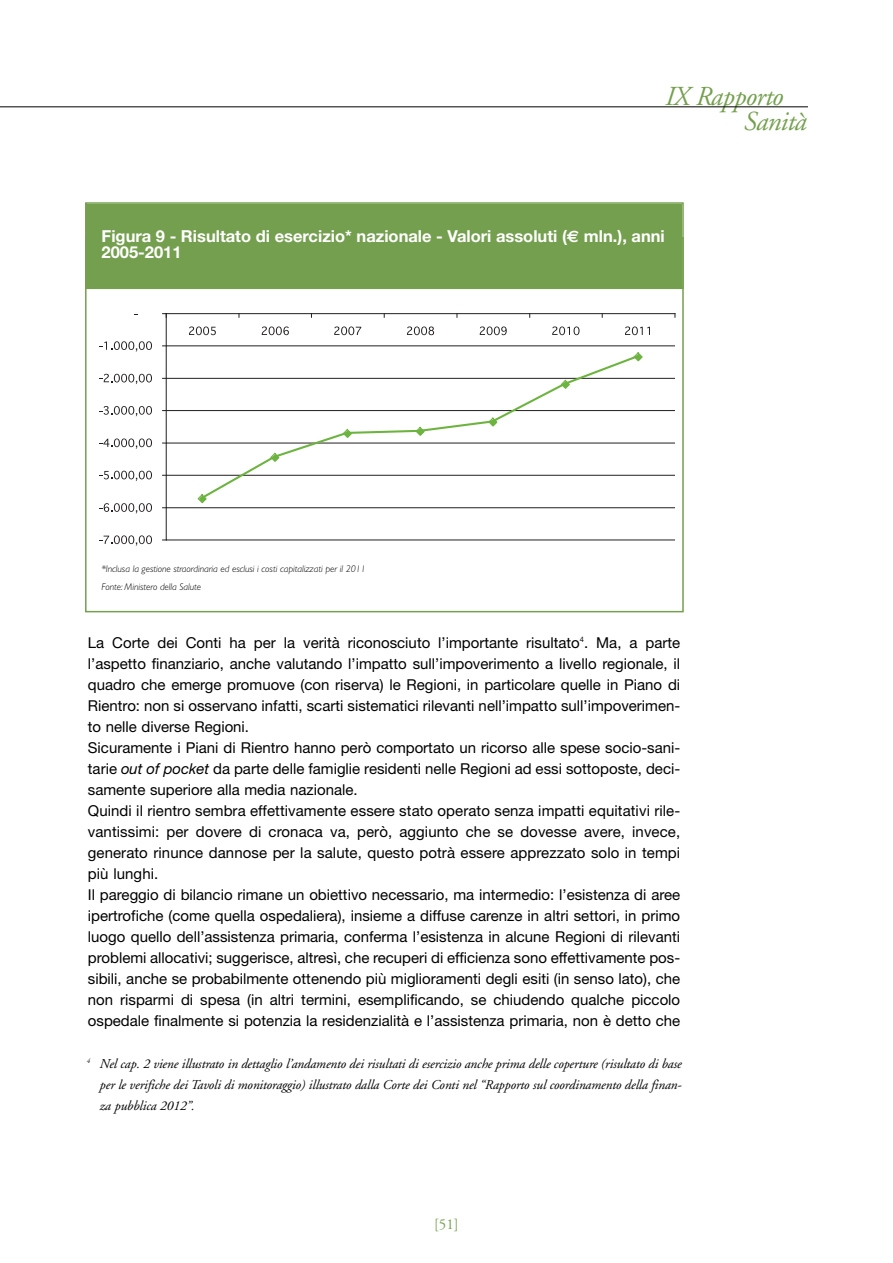
<style>
.page{position:relative;width:893px;height:1263px;background:#fff}
.page>*{position:absolute;margin:0;border:0;box-sizing:border-box;transform-origin:0 0}
.t1{font:italic 27.45px "Adobe Garamond";letter-spacing:-.025em;color:#749f4e}
.t2{font:700 16.5px/16.5px "Helvetica Neue";color:#fff}
.t3{font:15px/21px "Helvetica Neue";color:#000}
.t4{font:15px "Adobe Garamond";color:#749f4e}
.t5{font:italic 13.5px/21px "Adobe Garamond";letter-spacing:-.01em;color:#000;text-align:justify}
.t6{font:italic 300 9.75px/18px "Gill Sans";letter-spacing:-.005em;color:#000}
.s1{font-family:"Euro Sans"}
.s2{font-style:italic}
</style>
<div class="page">
<hr style="left:0;top:106px;width:808px;height:1px;background:#000">
<div style="left:87px;top:204px;width:595px;height:84px;background:#749f4e"></div>
<div style="left:85px;top:202px;width:599px;height:87px;border:2px solid #749f4e"></div>
<hr style="left:166px;top:540px;width:509px;height:1px;background:#231f20">
<hr style="left:166px;top:507px;width:509px;height:1px;background:#231f20">
<hr style="left:166px;top:475px;width:509px;height:1px;background:#231f20">
<hr style="left:166px;top:443px;width:509px;height:1px;background:#231f20">
<hr style="left:166px;top:410px;width:509px;height:1px;background:#231f20">
<hr style="left:166px;top:378px;width:509px;height:1px;background:#231f20">
<hr style="left:166px;top:346px;width:509px;height:1px;background:#231f20">
<hr style="left:166px;top:314px;width:1px;height:226px;background:#231f20">
<hr style="left:166px;top:313px;width:509px;height:1px;background:#231f20">
<svg style="left:197px;top:352px;width:446px;height:152px"></svg>
<svg style="left:99px;top:535px;width:53px;height:11px"></svg>
<svg style="left:99px;top:503px;width:53px;height:11px"></svg>
<svg style="left:99px;top:471px;width:53px;height:10px"></svg>
<svg style="left:99px;top:438px;width:53px;height:11px"></svg>
<svg style="left:99px;top:406px;width:53px;height:10px"></svg>
<svg style="left:99px;top:374px;width:53px;height:10px"></svg>
<svg style="left:99px;top:341px;width:53px;height:11px"></svg>
<svg style="left:189px;top:326px;width:27px;height:9px"></svg>
<svg style="left:262px;top:326px;width:27px;height:9px"></svg>
<svg style="left:334px;top:326px;width:27px;height:9px"></svg>
<svg style="left:407px;top:326px;width:27px;height:9px"></svg>
<svg style="left:480px;top:326px;width:27px;height:9px"></svg>
<svg style="left:552px;top:326px;width:27px;height:9px"></svg>
<svg style="left:625px;top:326px;width:25px;height:9px"></svg>
<h1 class="t1" style="left:664px;top:85px;width:120px">IX Rapporto</h1>
<h1 class="t1" style="left:743px;top:110px;width:64px">Sanità</h1>
<p class="t2" style="left:102px;top:229px;width:565px">Figura 9 - Risultato di esercizio* nazionale - Valori assoluti (<span class="s1">€</span> mln.), anni<br>2005-2011</p>
<p class="t6" style="left:101px;top:561px;width:266px">*Inclusa la gestione straordinaria ed esclusi i costi capitalizzati per il 2011<br>Fonte: Ministero della Salute</p>
<p class="t3" style="left:88px;top:633px;width:594px">La Corte dei Conti ha per la verità riconosciuto l’importante risultato<sup>4</sup>. Ma, a parte l’aspetto finanziario, anche valutando l’impatto sull’impoverimento a livello regionale, il quadro che emerge promuove (con riserva) le Regioni, in particolare quelle in Piano di Rientro: non si osservano infatti, scarti sistematici rilevanti nell’impatto sull’impoverimen&shy;to nelle diverse Regioni.<br>Sicuramente i Piani di Rientro hanno però comportato un ricorso alle spese socio-sani&shy;tarie <span class="s2">out of pocket</span> da parte delle famiglie residenti nelle Regioni ad essi sottoposte, deci&shy;samente superiore alla media nazionale.<br>Quindi il rientro sembra effettivamente essere stato operato senza impatti equitativi rile&shy;vantissimi: per dovere di cronaca va, però, aggiunto che se dovesse avere, invece, generato rinunce dannose per la salute, questo potrà essere apprezzato solo in tempi più lunghi.<br>Il pareggio di bilancio rimane un obiettivo necessario, ma intermedio: l’esistenza di aree ipertrofiche (come quella ospedaliera), insieme a diffuse carenze in altri settori, in primo luogo quello dell’assistenza primaria, conferma l’esistenza in alcune Regioni di rilevanti problemi allocativi; suggerisce, altresì, che recuperi di efficienza sono effettivamente pos&shy;sibili, anche se probabilmente ottenendo più miglioramenti degli esiti (in senso lato), che non risparmi di spesa (in altri termini, esemplificando, se chiudendo qualche piccolo ospedale finalmente si potenzia la residenzialità e l’assistenza primaria, non è detto che</p>
<p class="t5" style="left:99px;top:1054px;width:584px;text-indent:-13px"><sup>4</sup> Nel cap. 2 viene illustrato in dettaglio l’andamento dei risultati di esercizio anche prima delle coperture (risultato di base per le verifiche dei Tavoli di monitoraggio) illustrato dalla Corte dei Conti nel “Rapporto sul coordinamento della finan&shy;za pubblica 2012”.</p>
<p class="t4" style="left:434px;top:1218px;width:26px">[51]</p>
</div>
